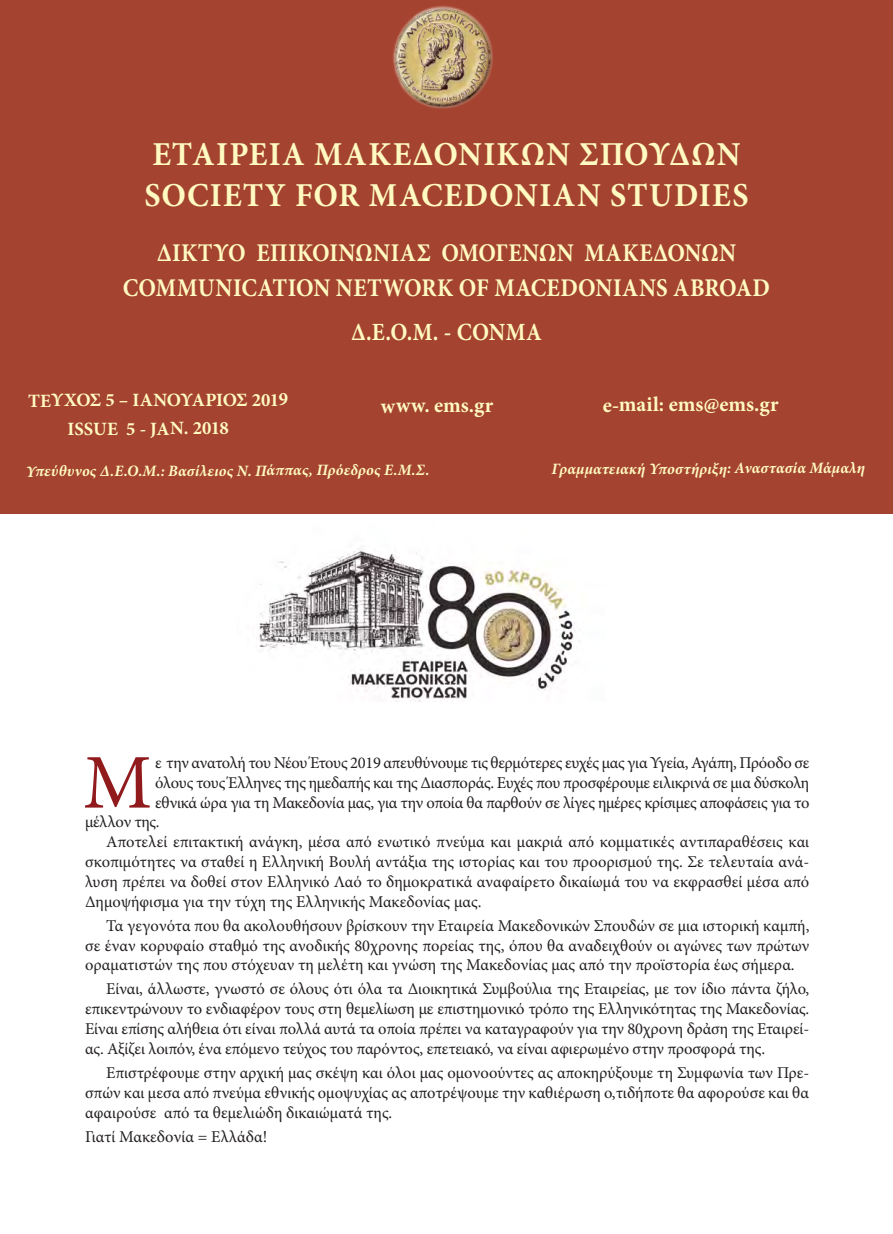
<style>
.page{position:relative;width:893px;height:1234px;background:#fff}
.page>*{position:absolute;margin:0;border:0;box-sizing:border-box;transform-origin:0 0}
.t1{font:77.4px "Minion Pro";color:#911a1d}
.t2{font:700 33.45px "Minion Pro";letter-spacing:.035em;color:#fffac1;scale:.96 1}
.t3{font:700 25.5px "Minion Pro";letter-spacing:.01em;color:#fffac1;scale:.9 1}
.t4{font:700 24.75px "Minion Pro";letter-spacing:.015em;color:#fffac1;scale:.9 1}
.t5{font:700 21px "Minion Pro";letter-spacing:-.01em;color:#fffac1}
.t6{font:700 18.75px "Minion Pro";letter-spacing:-.02em;color:#fffac1}
.t7{font:16.5px/19.8px "Minion Pro";letter-spacing:-.01em;color:#231f20;text-align:justify}
.t8{font:italic 700 15.75px "Minion Pro";letter-spacing:.005em;color:#fffac1}
</style>
<div class="page">
<div style="left:0;top:0;width:893px;height:513px;background:#a4432f"></div>
<img style="left:393px;top:6px;width:100px;height:103px">
<img style="left:259px;top:548px;width:321px;height:154px">
<p class="t2" style="left:152px;top:130px;width:614px">ΕΤΑΙΡΕΙΑ ΜΑΚΕΔΟΝΙΚΩΝ ΣΠΟΥΔΩΝ</p>
<p class="t2" style="left:144px;top:172px;width:631px">SOCIETY FOR MACEDONIAN STUDIES</p>
<p class="t3" style="left:157px;top:235px;width:645px">ΔΙΚΤΥΟ ΕΠΙΚΟΙΝΩΝΙΑΣ ΟΜΟΓΕΝΩΝ ΜΑΚΕΔΟΝΩΝ</p>
<p class="t3" style="left:123px;top:270px;width:721px">COMMUNICATION NETWORK OF MACEDONIANS ABROAD</p>
<p class="t4" style="left:351px;top:314px;width:214px">Δ.Ε.Ο.Μ. - CONMA</p>
<p class="t6" style="left:28px;top:386px;width:262px">ΤΕΥΧΟΣ 5 – ΙΑΝΟΥΑΡΙΟΣ 2019</p>
<p class="t5" style="left:381px;top:390px;width:114px">www. ems.gr</p>
<p class="t5" style="left:603px;top:389px;width:177px">e-mail: ems@ems.gr</p>
<p class="t6" style="left:67px;top:415px;width:163px">ISSUE 5 - JAN. 2018</p>
<p class="t8" style="left:26px;top:459px;width:406px">Υπεύθυνος Δ.Ε.Ο.Μ.: Βασίλειος Ν. Πάππας, Πρόεδρος Ε.Μ.Σ.</p>
<p class="t8" style="left:552px;top:457px;width:315px">Γραμματειακή Υποστήριξη: Αναστασία Μάμαλη</p>
<p class="t1" style="left:83px;top:730px;width:70px">Μ</p>
<p class="t7" style="left:155px;top:752px;width:656px">ε την ανατολή του Νέου Έτους 2019 απευθύνουμε τις θερμότερες ευχές μας για Υγεία, Αγάπη, Πρόοδο σε</p>
<p class="t7" style="left:155px;top:772px;width:656px">όλους τους Έλληνες της ημεδαπής και της Διασποράς. Ευχές που προσφέρουμε ειλικρινά σε μια δύσκολη</p>
<p class="t7" style="left:155px;top:792px;width:656px">εθνικά ώρα για τη Μακεδονία μας, για την οποία θα παρθούν σε λίγες ημέρες κρίσιμες αποφάσεις για το</p>
<p class="t7" style="left:85px;top:812px;width:76px">μέλλον της.</p>
<p class="t7" style="left:85px;top:831px;width:726px;text-indent:21px">Αποτελεί επιτακτική ανάγκη, μέσα από ενωτικό πνεύμα και μακριά από κομματικές αντιπαραθέσεις και σκοπιμότητες να σταθεί η Ελληνική Βουλή αντάξια της ιστορίας και του προορισμού της. Σε τελευταία ανά&shy;λυση πρέπει να δοθεί στον Ελληνικό Λαό το δημοκρατικά αναφαίρετο δικαίωμά του να εκφρασθεί μέσα από Δημοψήφισμα για την τύχη της Ελληνικής Μακεδονίας μας.</p>
<p class="t7" style="left:85px;top:915px;width:726px;text-indent:21px">Τα γεγονότα που θα ακολουθήσουν βρίσκουν την Εταιρεία Μακεδονικών Σπουδών σε μια ιστορική καμπή, σε έναν κορυφαίο σταθμό της ανοδικής 80χρονης πορείας της, όπου θα αναδειχθούν οι αγώνες των πρώτων οραματιστών της που στόχευαν τη μελέτη και γνώση της Μακεδονίας μας από την προϊστορία έως σήμερα.</p>
<p class="t7" style="left:85px;top:979px;width:726px;text-indent:21px">Είναι, άλλωστε, γνωστό σε όλους ότι όλα τα Διοικητικά Συμβούλια της Εταιρείας, με τον ίδιο πάντα ζήλο, επικεντρώνουν το ενδιαφέρον τους στη θεμελίωση με επιστημονικό τρόπο της Ελληνικότητας της Μακεδονίας.<br>Είναι επίσης αλήθεια ότι είναι πολλά αυτά τα οποία πρέπει να καταγραφούν για την 80χρονη δρἀση της Εταιρεί&shy;ας. Αξίζει λοιπόν, ένα επόμενο τεύχος του παρόντος, επετειακό, να είναι αφιερωμένο στην προσφορά της.</p>
<p class="t7" style="left:85px;top:1062px;width:726px;text-indent:21px">Επιστρέφουμε στην αρχική μας σκέψη και όλοι μας ομονοούντες ας αποκηρύξουμε τη Συμφωνία των Πρε&shy;σπών και μεσα από πνεύμα εθνικής ομοψυχίας ας αποτρέψουμε την καθιέρωση ο,τιδήποτε θα αφορούσε και θα αφαιρούσε από τα θεμελιώδη δικαιώματά της.</p>
<p class="t7" style="left:85px;top:1126px;width:184px">Γιατί Μακεδονία = Ελλάδα!</p>
</div>
